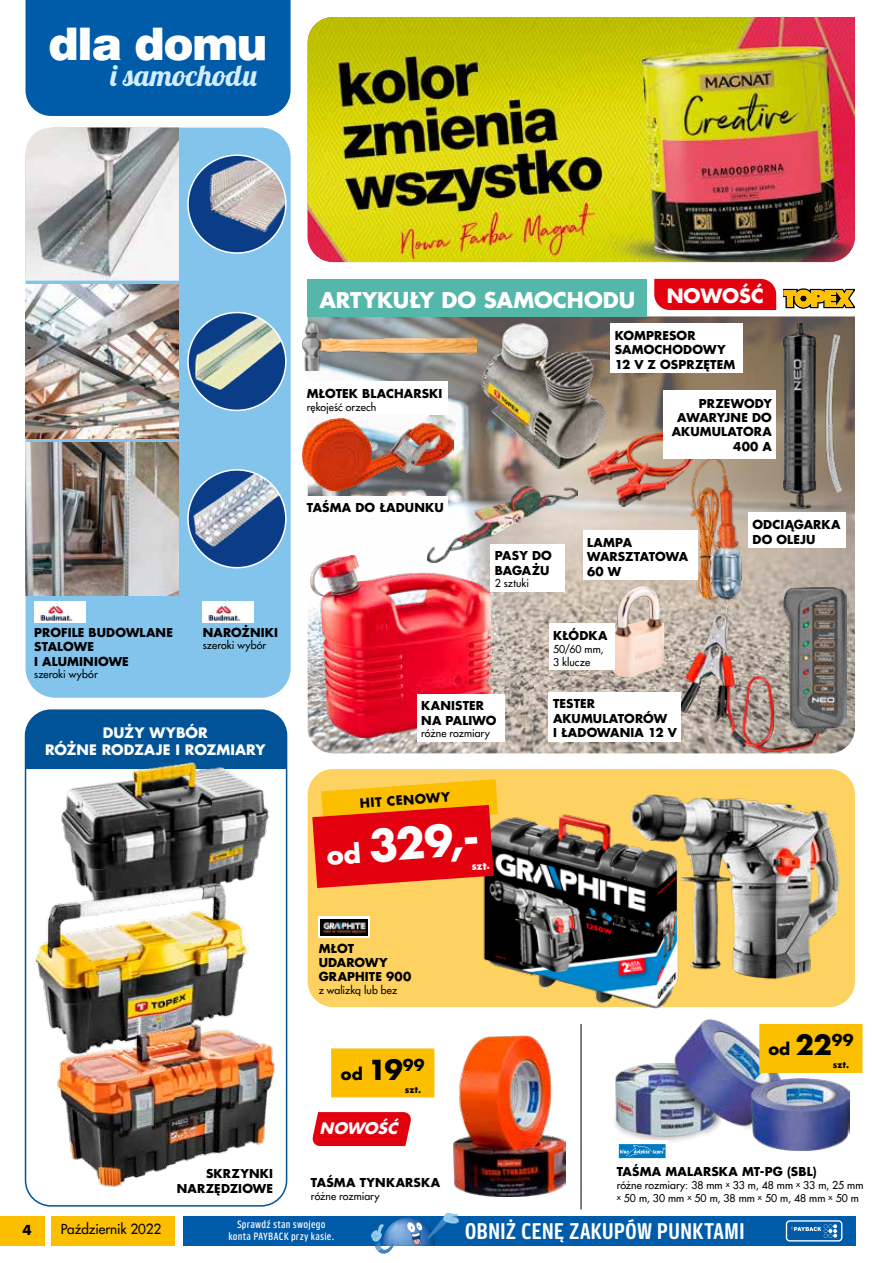
<style>
.page{position:relative;width:872px;height:1263px;background:#fff}
.page>*{position:absolute;margin:0;border:0;box-sizing:border-box;transform-origin:0 0}
.t1{font:45px "Swis 721 Blk EUX";letter-spacing:-.03em;color:#fff}
.t2{font:700 42.45px "Futura Pl";color:#fff}
.t3{font:29.4px "Lobster 1.4";letter-spacing:.005em;color:#d4edfc}
.t4{font:22.5px "PAYBACK";letter-spacing:-.005em;color:#fff}
.t5{font:700 21.3px "Futura Pl";letter-spacing:-.005em;color:#fff}
.t6{font:700 19.2px "Futura Pl";color:#fff}
.t7{font:700 16.2px "Futura Pl";color:#000}
.t8{font:italic 700 15.45px "Futura Pl";color:#fff}
.t9{font:700 14.1px/17px "Futura Pl";letter-spacing:.005em;color:#fff;text-align:center}
.t10{font:13.5px "Futura Pl";letter-spacing:-.01em;color:#000}
.t11{font:700 13.5px "Futura Pl";color:#000}
.t12{font:700 12.75px "Futura Pl";color:#000}
.t13{font:700 12px/14.4px "Futura Pl";letter-spacing:.01em;color:#000}
.t14{font:10.5px/12.6px "Futura Pl";letter-spacing:.005em;color:#000}
.t15{font:300 10.5px/12.6px "PAYBACK";letter-spacing:.025em;color:#fff;text-align:center}
.t16{font:700 10.35px "Futura Pl";color:#fff}
.t17{font:700 9px "Futura Pl";letter-spacing:.02em;color:#000}
.s1{font-size:25.5px}
.s2{font-size:27px}
.s3{font-size:8.4px}
</style>
<div class="page">
<div style="left:26px;top:128px;width:265px;height:570px;background:#83c4ed;border-radius:30px"></div>
<div style="left:308px;top:769px;width:547px;height:238px;background:#fed260;border-radius:26px"></div>
<img style="left:308px;top:17px;width:547px;height:245px">
<hr style="left:581px;top:1024px;width:1px;height:185px;background:#000">
<div style="left:26px;top:710px;width:259px;height:59px;background:#005397"></div>
<img style="left:476px;top:814px;width:209px;height:195px">
<img style="left:601px;top:753px;width:254px;height:236px">
<img style="left:34px;top:724px;width:254px;height:223px">
<img style="left:26px;top:285px;width:152px;height:153px">
<img style="left:308px;top:316px;width:547px;height:437px">
<img style="left:26px;top:442px;width:152px;height:153px">
<img style="left:26px;top:128px;width:153px;height:153px">
<div style="left:34px;top:601px;width:51px;height:21px;background:#fff"></div>
<img style="left:35px;top:603px;width:38px;height:19px">
<div style="left:203px;top:601px;width:51px;height:21px;background:#fff"></div>
<img style="left:208px;top:603px;width:33px;height:19px">
<img style="left:311px;top:556px;width:179px;height:182px">
<img style="left:677px;top:587px;width:169px;height:164px">
<img style="left:427px;top:485px;width:150px;height:77px">
<img style="left:302px;top:323px;width:174px;height:47px">
<img style="left:302px;top:419px;width:152px;height:72px">
<img style="left:481px;top:323px;width:160px;height:146px">
<img style="left:691px;top:459px;width:50px;height:160px">
<img style="left:587px;top:432px;width:105px;height:74px">
<img style="left:783px;top:323px;width:58px;height:186px">
<img style="left:613px;top:587px;width:50px;height:89px">
<img style="left:614px;top:1019px;width:167px;height:123px">
<img style="left:751px;top:1078px;width:98px;height:73px">
<img style="left:24px;top:857px;width:241px;height:221px">
<img style="left:39px;top:993px;width:249px;height:214px">
<img style="left:453px;top:1035px;width:112px;height:162px">
<div style="left:319px;top:917px;width:51px;height:21px;background:linear-gradient(to right,#010100,#010100)"></div>
<img style="left:321px;top:919px;width:46px;height:16px">
<svg style="left:188px;top:155px;width:98px;height:98px"></svg>
<img style="left:200px;top:161px;width:86px;height:87px">
<div style="left:187px;top:154px;width:99px;height:100px;border:2px solid #fff;border-radius:50%"></div>
<img style="left:188px;top:313px;width:98px;height:97px;border-radius:49px">
<div style="left:187px;top:312px;width:99px;height:99px;border:2px solid #fff;border-radius:50%"></div>
<img style="left:188px;top:470px;width:98px;height:98px;border-radius:49px">
<div style="left:187px;top:469px;width:99px;height:99px;border:2px solid #fff;border-radius:50%"></div>
<svg style="left:783px;top:288px;width:72px;height:21px;background:#c19e2f"></svg>
<div style="left:417px;top:693px;width:87px;height:48px;background:#fff"></div>
<div style="left:549px;top:692px;width:132px;height:49px;background:#fff"></div>
<div style="left:490px;top:544px;width:75px;height:47px;background:#fff"></div>
<div style="left:610px;top:323px;width:132px;height:50px;background:#fff"></div>
<div style="left:302px;top:381px;width:146px;height:34px;background:#fff"></div>
<div style="left:302px;top:496px;width:146px;height:21px;background:#fff"></div>
<div style="left:583px;top:530px;width:114px;height:50px;background:#fff"></div>
<div style="left:663px;top:391px;width:113px;height:68px;background:#fff"></div>
<div style="left:748px;top:512px;width:98px;height:36px;background:#fff"></div>
<div style="left:549px;top:624px;width:65px;height:46px;background:#fff"></div>
<svg style="left:616px;top:1140px;width:51px;height:19px"></svg>
<svg style="left:619px;top:1144px;width:46px;height:14px"></svg>
<svg style="left:312px;top:1112px;width:99px;height:34px;background:#e40f1d"></svg>
<div style="left:759px;top:1024px;width:103px;height:48px;background:#fcbf00"></div>
<hr style="left:759px;top:1072px;width:103px;height:1px;background:#fcbf00">
<svg style="left:312px;top:779px;width:186px;height:109px;background:#e84817"></svg>
<div style="left:654px;top:279px;width:122px;height:31px;background:#e3000f"></div>
<hr style="left:331px;top:1048px;width:103px;height:1px;background:#fcbf00">
<div style="left:331px;top:1049px;width:103px;height:47px;background:#fcbf00"></div>
<hr style="left:331px;top:1096px;width:103px;height:1px;background:#fcbf00">
<div style="left:51px;top:1216px;width:124px;height:30px;background:#fcbf00"></div>
<div style="left:0;top:1216px;width:45px;height:30px;background:#fcbf00"></div>
<div style="left:26px;top:0;width:264px;height:116px;background:#005ca9"></div>
<div style="left:308px;top:279px;width:339px;height:37px;background:#55b7a9"></div>
<div style="left:183px;top:1216px;width:672px;height:30px;background:#005ca9"></div>
<img style="left:392px;top:1217px;width:15px;height:29px">
<svg style="left:407px;top:1212px;width:52px;height:34px"></svg>
<svg style="left:370px;top:1224px;width:24px;height:30px"></svg>
<svg style="left:791px;top:1224px;width:46px;height:14px"></svg>
<div style="left:786px;top:1220px;width:56px;height:21px;border:1px solid #fff;border-radius:3px"></div>
<h1 class="t1" style="left:49px;top:15px;width:220px">dla domu</h1>
<h3 class="t3" style="left:111px;top:56px;width:148px">i samochodu</h3>
<h3 class="t5" style="left:319px;top:285px;width:317px">ARTYKUŁY DO SAMOCHODU</h3>
<h3 class="t6" style="left:666px;top:283px;width:99px">NOWOŚĆ</h3>
<p class="t13" style="left:614px;top:328px;width:122px">KOMPRESOR<br>SAMOCHODOWY<br>12 V Z OSPRZĘTEM</p>
<p class="t13" style="left:307px;top:386px;width:137px">MŁOTEK BLACHARSKI</p>
<p class="t14" style="left:307px;top:401px;width:71px">rękojeść orzech</p>
<p class="t13" style="left:672px;top:396px;width:102px;text-align:right">PRZEWODY<br>AWARYJNE DO<br>AKUMULATORA<br>400 A</p>
<p class="t13" style="left:307px;top:500px;width:138px">TAŚMA DO ŁADUNKU</p>
<p class="t13" style="left:495px;top:548px;width:59px">PASY DO<br>BAGAŻU</p>
<p class="t14" style="left:495px;top:577px;width:36px">2 sztuki</p>
<p class="t13" style="left:587px;top:535px;width:103px">LAMPA<br>WARSZTATOWA<br>60 W</p>
<p class="t13" style="left:752px;top:517px;width:90px">ODCIĄGARKA<br>DO OLEJU</p>
<p class="t13" style="left:34px;top:625px;width:140px">PROFILE BUDOWLANE<br>STALOWE<br>I ALUMINIOWE</p>
<p class="t14" style="left:34px;top:668px;width:65px">szeroki wybór</p>
<p class="t13" style="left:203px;top:625px;width:77px">NAROŻNIKI</p>
<p class="t14" style="left:203px;top:639px;width:65px">szeroki wybór</p>
<p class="t13" style="left:553px;top:628px;width:56px">KŁÓDKA</p>
<p class="t14" style="left:553px;top:643px;width:52px">50/60 mm,<br>3 klucze</p>
<p class="t9" style="left:45px;top:724px;width:222px">DUŻY WYBÓR<br>RÓŻNE RODZAJE I ROZMIARY</p>
<p class="t13" style="left:421px;top:698px;width:77px">KANISTER<br>NA PALIWO</p>
<p class="t14" style="left:421px;top:727px;width:70px">różne rozmiary</p>
<p class="t13" style="left:553px;top:696px;width:125px">TESTER<br>AKUMULATORÓW<br>I ŁADOWANIA 12 V</p>
<p class="t12" style="left:359px;top:795px;width:92px;rotate:-4deg">HIT CENOWY</p>
<h2 class="t2" style="left:324px;top:821px;width:155px;rotate:-4deg"><span class="s1">od</span> 329,-</h2>
<p class="t16" style="left:471px;top:859px;width:20px;rotate:-4deg">szt.</p>
<p class="t13" style="left:319px;top:941px;width:94px">MŁOT<br>UDAROWY<br>GRAPHITE 900</p>
<p class="t14" style="left:319px;top:984px;width:80px">z walizką lub bez</p>
<h3 class="t7" style="left:341px;top:1063px;width:85px">od <span class="s2">19</span><sup>99</sup></h3>
<p class="t17" style="left:405px;top:1083px;width:18px">szt.</p>
<h3 class="t7" style="left:768px;top:1038px;width:87px">od <span class="s2">22</span><sup>99</sup></h3>
<p class="t17" style="left:833px;top:1059px;width:18px">szt.</p>
<p class="t8" style="left:320px;top:1118px;width:83px">NOWOŚĆ</p>
<p class="t13" style="left:177px;top:1166px;width:98px;text-align:right">SKRZYNKI<br>NARZĘDZIOWE</p>
<p class="t13" style="left:311px;top:1175px;width:131px">TAŚMA TYNKARSKA</p>
<p class="t14" style="left:311px;top:1189px;width:70px">różne rozmiary</p>
<p class="t13" style="left:616px;top:1164px;width:201px">TAŚMA MALARSKA MT-PG (SBL)</p>
<p class="t14" style="left:616px;top:1179px;width:248px">różne rozmiary: 38 mm <span class="s3">x</span> 33 m, 48 mm <span class="s3">x</span> 33 m, 25 mm <span class="s3">x</span> 50 m, 30 mm <span class="s3">x</span> 50 m, 38 mm <span class="s3">x</span> 50 m, 48 mm <span class="s3">x</span> 50 m</p>
<p class="t11" style="left:23px;top:1220px;width:11px">4</p>
<p class="t10" style="left:61px;top:1220px;width:102px">Październik 2022</p>
<p class="t15" style="left:228px;top:1217px;width:107px">Sprawdź stan swojego konta PAYBACK przy kasie.</p>
<h3 class="t4" style="left:465px;top:1219px;width:281px">OBNIŻ CENĘ ZAKUPÓW PUNKTAMI</h3>
</div>
